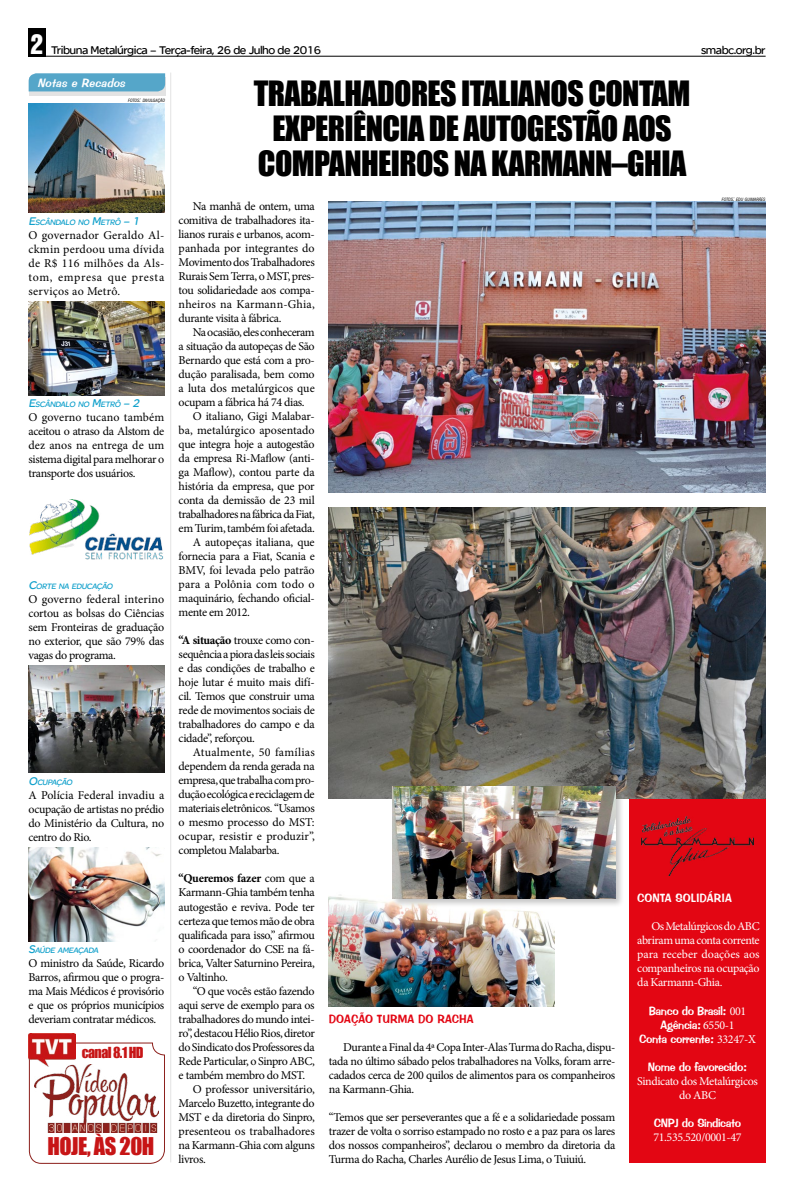
<style>
.page{position:relative;width:794px;height:1191px;background:#fff}
.page>*{position:absolute;margin:0;border:0;box-sizing:border-box;transform-origin:0 0}
.t1{font:32px/35px "Impact";letter-spacing:-.02em;color:#000;text-align:center}
.t2{font:22.4px "Impact";color:#c71516}
.t3{font:14px "Impact";color:#c71516}
.t4{font:12px/14px "Minion Pro";letter-spacing:-.03em;color:#000;text-align:justify}
.t5{font:12px/14px "Minion Pro";letter-spacing:-.03em;color:#fff;text-align:justify}
.t6{font:12px/14px "Impress BT";letter-spacing:-.03em;color:#fff;text-align:center}
.t7{font:12px "Minion Pro";letter-spacing:-.01em;color:#000}
.t8{font:12px "SE Optimist Semi";letter-spacing:-.04em;color:#000}
.t9{font:12px "Minion Pro";letter-spacing:-.005em;color:#000}
.t10{font:12px "Minion Pro";letter-spacing:.005em;color:#000}
.t11{font:12px "Minion Pro";color:#000}
.t12{font:12px "Minion Pro";letter-spacing:.01em;color:#000}
.t13{font:12px "Impress BT";color:#e30613}
.t14{font:12px "Impress BT";color:#fff}
.t15{font:italic 12px "Impress BT";color:#fff}
.t16{font:italic 8.4px "SE Optimist Semi";color:#10a0cb}
.t17{font:italic condensed 4.4px "Swiss 721 BT";color:#000}
.s1{font-family:"Helvetica Inserat";font-size:25px;color:#fff}
.s2{font-size:6.2px}
.s3{font-size:12px}
.s4{font-weight:700}
.s5{font-family:"Minion Pro"}
</style>
<div class="page">
<img style="left:329px;top:894px;width:226px;height:112px">
<div style="left:629px;top:795px;width:136px;height:367px;background:#e30613"></div>
<hr style="left:170px;top:73px;width:1px;height:1089px;background:#e3e3e3">
<div style="left:29px;top:78px;width:136px;height:18px;background:linear-gradient(to right,#e3e3e3,#e3e3e3)"></div>
<div style="left:29px;top:73px;width:136px;height:18px;background:#55a6c9"></div>
<img style="left:28px;top:848px;width:136px;height:93px">
<img style="left:28px;top:103px;width:136px;height:109px">
<img style="left:28px;top:301px;width:136px;height:94px">
<img style="left:28px;top:665px;width:137px;height:108px">
<img style="left:29px;top:499px;width:135px;height:61px">
<svg style="left:28px;top:1042px;width:137px;height:122px"></svg>
<img style="left:29px;top:1033px;width:46px;height:33px">
<img style="left:34px;top:1064px;width:124px;height:68px">
<div style="left:28px;top:28px;width:17px;height:29px;background:#000"></div>
<hr style="left:28px;top:56px;width:737px;height:1px;background:#000">
<img style="left:329px;top:201px;width:436px;height:291px">
<img style="left:329px;top:507px;width:436px;height:291px">
<div style="left:391px;top:784px;width:234px;height:124px;background:#000;opacity:.23"></div>
<img style="left:393px;top:786px;width:222px;height:113px">
<img style="left:642px;top:816px;width:111px;height:59px">
<p class="t8" style="left:31px;top:43px;width:292px"><span class="s1">2</span> Tribuna Metalúrgica – Terça-feira, 26 de Julho de 2016</p>
<p class="t8" style="left:701px;top:43px;width:66px">smabc.org.br</p>
<p class="t15" style="left:37px;top:75px;width:92px">Notas e Recados</p>
<p class="t17" style="left:128px;top:98px;width:38px">FOTOS<span class="s2">:</span> DIVULGAÇÃO</p>
<p class="t16" style="left:28px;top:218px;width:115px"><span class="s3">E</span>SCÂNDALO NO <span class="s3">M</span>ETRÔ <span class="s3">– 1</span></p>
<p class="t4" style="left:28px;top:228px;width:137px">O governador Geraldo Al&shy;ckmin perdoou uma dívida de R$ 116 milhões da Als&shy;tom, empresa que presta serviços ao Metrô.</p>
<p class="t16" style="left:28px;top:400px;width:115px"><span class="s3">E</span>SCÂNDALO NO <span class="s3">M</span>ETRÔ <span class="s3">– 2</span></p>
<p class="t4" style="left:28px;top:410px;width:137px">O governo tucano também aceitou o atraso da Alstom de dez anos na entrega de um sistema digital para melhorar o transporte dos usuários.</p>
<p class="t16" style="left:28px;top:582px;width:87px"><span class="s3">C</span>ORTE NA EDUCAÇÃO</p>
<p class="t4" style="left:28px;top:592px;width:137px">O governo federal interino cortou as bolsas do Ciências sem Fronteiras de graduação no exterior, que são 79% das vagas do programa.</p>
<p class="t16" style="left:28px;top:778px;width:47px"><span class="s3">O</span>CUPAÇÃO</p>
<p class="t4" style="left:28px;top:788px;width:137px">A Polícia Federal invadiu a ocupação de artistas no prédio do Ministério da Cultura, no centro do Rio.</p>
<p class="t16" style="left:28px;top:946px;width:73px"><span class="s3">S</span>AÚDE AMEAÇADA</p>
<p class="t4" style="left:28px;top:956px;width:137px">O ministro da Saúde, Ricardo Barros, afirmou que o progra&shy;ma Mais Médicos é provisório e que os próprios municípios deveriam contratar médicos.</p>
<p class="t3" style="left:82px;top:1041px;width:63px">CANAL 8.1 HD</p>
<h2 class="t2" style="left:47px;top:1129px;width:11px">HOJE</h2>
<h2 class="t2" style="left:87px;top:1129px;width:67px">, ÀS 20H</h2>
<h1 class="t1" style="left:254px;top:75px;width:438px">TRABALHADORES ITALIANOS CONTAM<br>EXPERIÊNCIA DE AUTOGESTÃO AOS<br>COMPANHEIROS NA KARMANN–GHIA</h1>
<p class="t4" style="left:179px;top:199px;width:138px;text-indent:14px">Na manhã de ontem, uma comitiva de trabalhadores ita&shy;lianos rurais e urbanos, acom&shy;panhada por integrantes do Movimento dos Trabalhadores Rurais Sem Terra, o MST, pres&shy;tou solidariedade aos compa&shy;nheiros na Karmann-Ghia, durante visita à fábrica.</p>
<p class="t4" style="left:193px;top:325px;width:123px">Na ocasião, eles conheceram</p>
<p class="t4" style="left:179px;top:339px;width:138px">a situação da autopeças de São</p>
<p class="t4" style="left:179px;top:353px;width:138px">Bernardo que está com a pro-</p>
<p class="t4" style="left:179px;top:367px;width:138px">dução paralisada, bem como</p>
<p class="t11" style="left:179px;top:380px;width:138px">a luta dos metalúrgicos que</p>
<p class="t4" style="left:179px;top:395px;width:128px">ocupam a fábrica há 74 dias.</p>
<p class="t7" style="left:193px;top:408px;width:123px">O italiano, Gigi Malabar-</p>
<p class="t10" style="left:179px;top:422px;width:138px">ba, metalúrgico aposentado</p>
<p class="t4" style="left:179px;top:437px;width:138px">que integra hoje a autogestão</p>
<p class="t4" style="left:179px;top:451px;width:138px">da empresa Ri-Maflow (anti-</p>
<p class="t4" style="left:179px;top:465px;width:138px">ga Maflow), contou parte da</p>
<p class="t4" style="left:179px;top:479px;width:138px">história da empresa, que por</p>
<p class="t4" style="left:179px;top:493px;width:138px">conta da demissão de 23 mil</p>
<p class="t4" style="left:179px;top:507px;width:138px">trabalhadores na fábrica da Fiat,</p>
<p class="t4" style="left:179px;top:521px;width:138px">em Turim, também foi afetada.</p>
<p class="t7" style="left:193px;top:534px;width:123px">A autopeças italiana, que</p>
<p class="t4" style="left:179px;top:549px;width:138px">fornecia para a Fiat, Scania e</p>
<p class="t7" style="left:179px;top:562px;width:138px">BMV, foi levada pelo patrão</p>
<p class="t12" style="left:179px;top:576px;width:138px">para a Polônia com todo o</p>
<p class="t4" style="left:179px;top:591px;width:138px">maquinário, fechando oficial-</p>
<p class="t4" style="left:179px;top:605px;width:73px">mente em 2012.</p>
<p class="t4" style="left:179px;top:633px;width:138px"><span class="s4">“A situação</span> trouxe como con&shy;sequência a piora das leis sociais e das condições de trabalho e hoje lutar é muito mais difí&shy;cil. Temos que construir uma rede de movimentos sociais de trabalhadores do campo e da cidade”, reforçou.</p>
<p class="t4" style="left:179px;top:745px;width:138px;text-indent:14px">Atualmente, 50 famílias dependem da renda gerada na empresa, que trabalha com pro&shy;dução ecológica e reciclagem de materiais eletrônicos. “Usamos o mesmo processo do MST: ocupar, resistir e produzir”, completou Malabarba.</p>
<p class="t4" style="left:179px;top:871px;width:138px"><span class="s4">“Queremos fazer</span> com que a Karmann-Ghia também tenha autogestão e reviva. Pode ter certeza que temos mão de obra qualificada para isso,” afirmou o coordenador do CSE na fá&shy;brica, Valter Saturnino Pereira, o Valtinho.</p>
<p class="t4" style="left:193px;top:983px;width:123px">“O que vocês estão fazendo</p>
<p class="t4" style="left:179px;top:997px;width:138px">aqui serve de exemplo para os</p>
<p class="t4" style="left:179px;top:1011px;width:138px">trabalhadores do mundo intei-</p>
<p class="t4" style="left:179px;top:1025px;width:138px">ro”, destacou Hélio Rios, diretor</p>
<p class="t4" style="left:179px;top:1039px;width:138px">do Sindicato dos Professores da</p>
<p class="t4" style="left:179px;top:1053px;width:138px">Rede Particular, o Sinpro ABC,</p>
<p class="t4" style="left:179px;top:1067px;width:128px">e também membro do MST.</p>
<p class="t4" style="left:193px;top:1081px;width:123px">O professor universitário,</p>
<p class="t4" style="left:179px;top:1095px;width:138px">Marcelo Buzetto, integrante do</p>
<p class="t4" style="left:179px;top:1109px;width:138px">MST e da diretoria do Sinpro,</p>
<p class="t9" style="left:179px;top:1122px;width:138px">presenteou os trabalhadores</p>
<p class="t4" style="left:179px;top:1137px;width:138px">na Karmann-Ghia com alguns</p>
<p class="t4" style="left:179px;top:1151px;width:29px">livros.</p>
<p class="t17" style="left:722px;top:196px;width:45px">FOTOS<span class="s2">:</span> EDU GUIMARÃES</p>
<p class="t14" style="left:637px;top:890px;width:96px">Conta Solidária</p>
<p class="t5" style="left:637px;top:919px;width:124px;text-indent:14px">Os Metalúrgicos do ABC abriram uma conta corrente para receber doações aos companheiros na ocupação da Karmann-Ghia.</p>
<p class="t6" style="left:639px;top:1003px;width:118px">Banco do Brasil: <span class="s5">001<br></span>Agência: <span class="s5">6550-1<br></span>Conta corrente: <span class="s5">33247-X</span></p>
<p class="t6" style="left:648px;top:1059px;width:101px">Nome do favorecido:</p>
<p class="t5" style="left:637px;top:1074px;width:122px;text-align:center">Sindicato dos Metalúrgicos do ABC</p>
<p class="t6" style="left:654px;top:1115px;width:14px">CNPJ</p>
<p class="t6" style="left:682px;top:1115px;width:61px">do Sindicato</p>
<p class="t5" style="left:653px;top:1130px;width:90px">71.535.520/0001-47</p>
<p class="t13" style="left:329px;top:1011px;width:146px">Doação Turma do Racha</p>
<p class="t4" style="left:329px;top:1039px;width:288px;text-indent:14px">Durante a Final da 4ª Copa Inter-Alas Turma do Racha, dispu&shy;tada no último sábado pelos trabalhadores na Volks, foram arre&shy;cadados cerca de 200 quilos de alimentos para os companheiros na Karmann-Ghia.</p>
<p class="t4" style="left:329px;top:1109px;width:288px">“Temos que ser perseverantes que a fé e a solidariedade possam trazer de volta o sorriso estampado no rosto e a paz para os lares dos nossos companheiros”, declarou o membro da diretoria da Turma do Racha, Charles Aurélio de Jesus Lima, o Tuiuiú.</p>
</div>
